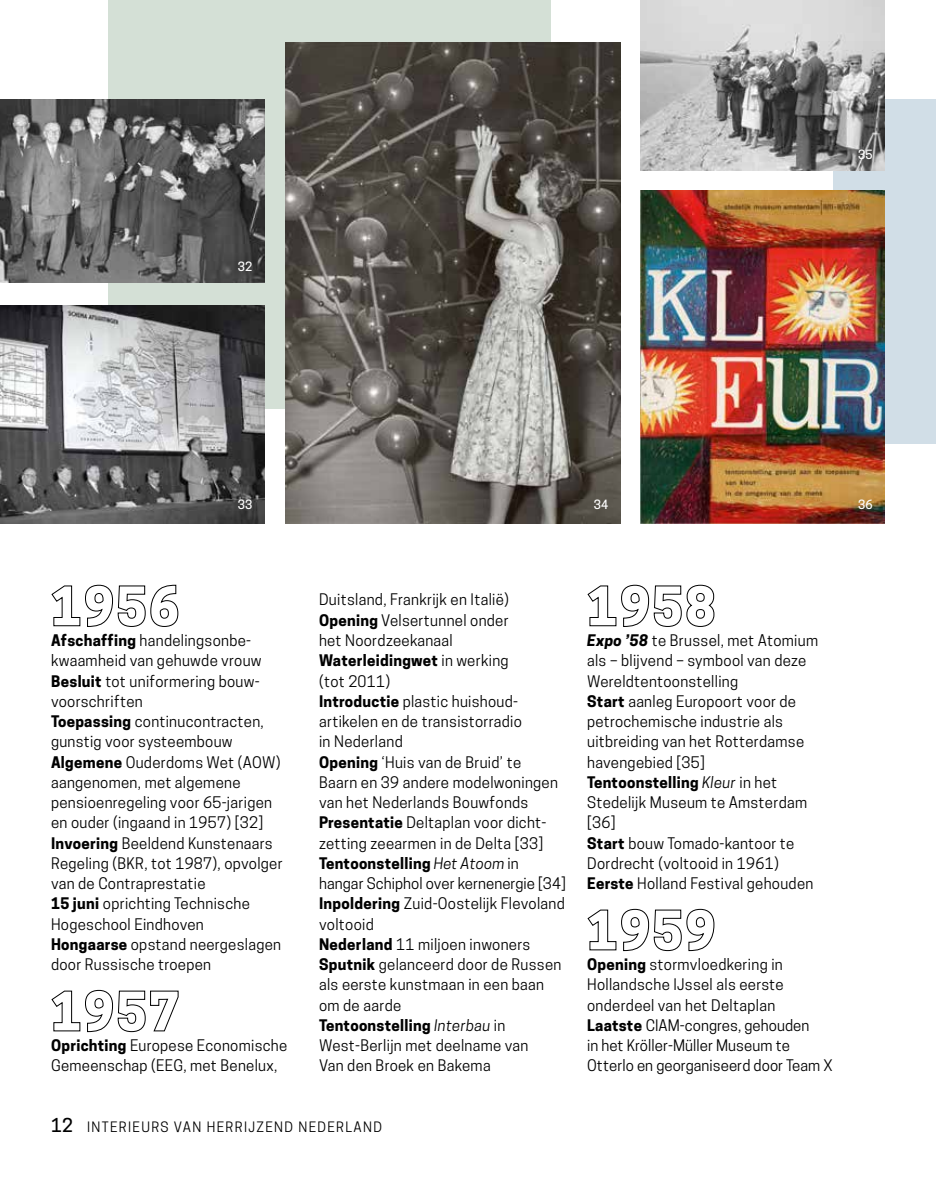
<style>
.page{position:relative;width:936px;height:1191px;background:#fff}
.page>*{position:absolute;margin:0;border:0;box-sizing:border-box;transform-origin:0 0}
.t1{font:15px/20.2px "Cooper Hewitt";letter-spacing:.02em;color:#000}
.t2{font:13.5px "Cooper Hewitt";letter-spacing:.1em;color:#000}
.t3{font:500 12px "Cooper Hewitt";letter-spacing:.02em;color:#fff}
.s1{font-weight:700}
.s2{font-style:italic}
.s3{font-weight:500;font-size:18px}
.s4{font-weight:700;font-style:italic}
</style>
<div class="page">
<div style="left:833px;top:99px;width:102px;height:344px;background:#d1dee7"></div>
<div style="left:108px;top:0;width:443px;height:408px;background:#d4e0d6"></div>
<svg style="left:51px;top:584px;width:128px;height:43px"></svg>
<svg style="left:51px;top:989px;width:128px;height:43px"></svg>
<img style="left:0;top:305px;width:264px;height:218px">
<img style="left:286px;top:43px;width:334px;height:480px">
<img style="left:640px;top:191px;width:244px;height:332px">
<svg style="left:587px;top:584px;width:127px;height:43px"></svg>
<svg style="left:587px;top:908px;width:127px;height:43px"></svg>
<img style="left:0;top:99px;width:264px;height:184px">
<img style="left:640px;top:0;width:244px;height:170px">
<p class="t3" style="left:238px;top:259px;width:16px">32</p>
<p class="t3" style="left:858px;top:148px;width:16px">35</p>
<p class="t3" style="left:238px;top:497px;width:16px">33</p>
<p class="t3" style="left:593px;top:497px;width:16px">34</p>
<p class="t3" style="left:858px;top:497px;width:16px">36</p>
<p class="t1" style="left:51px;top:630px;width:233px"><span class="s1">Afschaffing</span> handelingsonbe&shy;kwaamheid van gehuwde vrouw<br><span class="s1">Besluit</span> tot uniformering bouw&shy;voorschriften<br><span class="s1">Toepassing</span> continucontracten, gunstig voor systeembouw<br><span class="s1">Algemene</span> Ouderdoms Wet (AOW) aangenomen, met algemene pensioenregeling voor 65-jarigen en ouder (ingaand in 1957) [32]<br><span class="s1">Invoering</span> Beeldend Kunstenaars<br>Regeling (BKR, tot 1987), opvolger van de Contraprestatie<br><span class="s1">15 juni</span> oprichting Technische<br>Hogeschool Eindhoven<br><span class="s1">Hongaarse</span> opstand neergeslagen door Russische troepen</p>
<p class="t1" style="left:51px;top:1035px;width:238px"><span class="s1">Oprichting</span> Europese Economische<br>Gemeenschap (EEG, met Benelux,</p>
<p class="t1" style="left:319px;top:590px;width:248px">Duitsland, Frankrijk en Italië)<br><span class="s1">Opening</span> Velsertunnel onder<br>het Noordzeekanaal<br><span class="s1">Waterleidingwet</span> in werking<br>(tot 2011)<br><span class="s1">Introductie</span> plastic huishoud&shy;artikelen en de transistorradio<br>in Nederland<br><span class="s1">Opening</span> ‘Huis van de Bruid’ te<br>Baarn en 39 andere modelwoningen van het Nederlands Bouwfonds<br><span class="s1">Presentatie</span> Deltaplan voor dicht&shy;zetting zeearmen in de Delta [33]<br><span class="s1">Tentoonstelling</span> <span class="s2">Het Atoom</span> in hangar Schiphol over kernenergie [34]<br><span class="s1">Inpoldering</span> Zuid-Oostelijk Flevoland voltooid<br><span class="s1">Nederland</span> 11 miljoen inwoners<br><span class="s1">Sputnik</span> gelanceerd door de Russen als eerste kunstmaan in een baan om de aarde<br><span class="s1">Tentoonstelling</span> <span class="s2">Interbau</span> in<br>West-Berlijn met deelname van<br>Van den Broek en Bakema</p>
<p class="t2" style="left:51px;top:1119px;width:332px"><span class="s3">12</span> INTERIEURS VAN HERRIJZEND NEDERLAND</p>
<p class="t1" style="left:587px;top:630px;width:232px"><span class="s4">Expo ’58</span> te Brussel, met Atomium als – blijvend – symbool van deze<br>Wereldtentoonstelling<br><span class="s1">Start</span> aanleg Europoort voor de petrochemische industrie als uitbreiding van het Rotterdamse havengebied [35]<br><span class="s1">Tentoonstelling</span> <span class="s2">Kleur</span> in het<br>Stedelijk Museum te Amsterdam [36]<br><span class="s1">Start</span> bouw Tomado-kantoor te<br>Dordrecht (voltooid in 1961)<br><span class="s1">Eerste</span> Holland Festival gehouden</p>
<p class="t1" style="left:587px;top:954px;width:247px"><span class="s1">Opening</span> stormvloedkering in<br>Hollandsche IJssel als eerste onderdeel van het Deltaplan<br><span class="s1">Laatste</span> CIAM-congres, gehouden<br>in het Kröller-Müller Museum te<br>Otterlo en georganiseerd door Team X</p>
</div>
